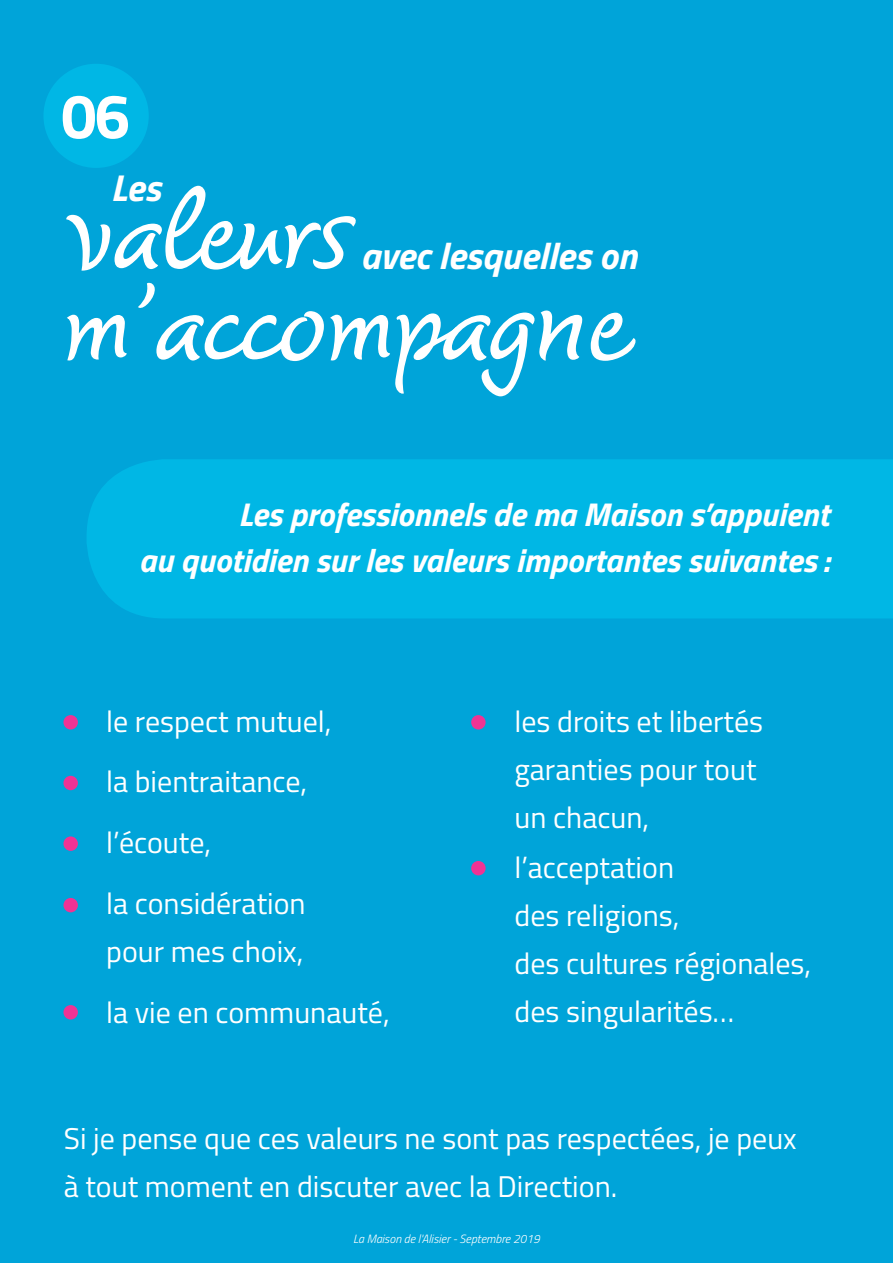
<style>
.page{position:relative;width:893px;height:1263px;background:#00a4d9}
.page>*{position:absolute;margin:0;border:0;box-sizing:border-box;transform-origin:0 0}
.t1{font:127.5px/91.5px "Dyna";color:#fff}
.t2{font:700 63px "Titillium";color:#fff}
.t3{font:italic 700 37.5px "Titillium";color:#fff}
.t4{font:italic 700 33px/46.5px "Titillium";color:#fff;text-align:right}
.t5{font:30px/48.3px "Titillium";color:#fff}
.t6{font:italic 300 12px "Titillium";color:#fff}
</style>
<div class="page">
<div style="left:87px;top:459px;width:806px;height:159px;background:#00b7e5"></div>
<div style="left:43px;top:64px;width:106px;height:104px;background:#00b7e5;border-radius:50%"></div>
<div style="left:63px;top:715px;width:15px;height:14px;background:#f03394;border-radius:50%"></div>
<div style="left:471px;top:715px;width:15px;height:14px;background:#f03394;border-radius:50%"></div>
<div style="left:471px;top:861px;width:15px;height:14px;background:#f03394;border-radius:50%"></div>
<div style="left:63px;top:776px;width:15px;height:14px;background:#f03394;border-radius:50%"></div>
<div style="left:63px;top:836px;width:15px;height:15px;background:#f03394;border-radius:50%"></div>
<div style="left:63px;top:898px;width:15px;height:14px;background:#f03394;border-radius:50%"></div>
<div style="left:63px;top:1005px;width:15px;height:14px;background:#f03394;border-radius:50%"></div>
<svg style="left:66px;top:185px;width:290px;height:86px"></svg>
<svg style="left:67px;top:314px;width:60px;height:47px"></svg>
<svg style="left:138px;top:282px;width:445px;height:115px"></svg>
<svg style="left:590px;top:312px;width:46px;height:49px"></svg>
<h2 class="t2" style="left:61px;top:68px;width:70px">06</h2>
<p class="t3" style="left:111px;top:159px;width:51px">Les</p>
<h1 class="t1" style="left:61px;top:194px;width:566px">valeurs m'accompagne</h1>
<p class="t3" style="left:360px;top:227px;width:278px">avec lesquelles on</p>
<p class="t4" style="left:139px;top:489px;width:692px">Les professionnels de ma Maison s’appuient<br>au quotidien sur les valeurs importantes suivantes :</p>
<p class="t5" style="left:106px;top:689px;width:227px;line-height:60.8px">le respect mutuel, la bientraitance, l’écoute,<br>la considération</p>
<p class="t5" style="left:106px;top:919px;width:285px;line-height:60.8px">pour mes choix,<br>la vie en communauté,</p>
<p class="t5" style="left:514px;top:695px;width:298px">les droits et libertés garanties pour tout<br>un chacun, l’acceptation<br>des religions,<br>des cultures régionales, des singularités…</p>
<p class="t5" style="left:64px;top:1113px;width:734px">Si je pense que ces valeurs ne sont pas respectées, je peux à tout moment en discuter avec la Direction.</p>
<p class="t6" style="left:353px;top:1230px;width:188px">La Maison de l'Alisier - Septembre 2019</p>
</div>
